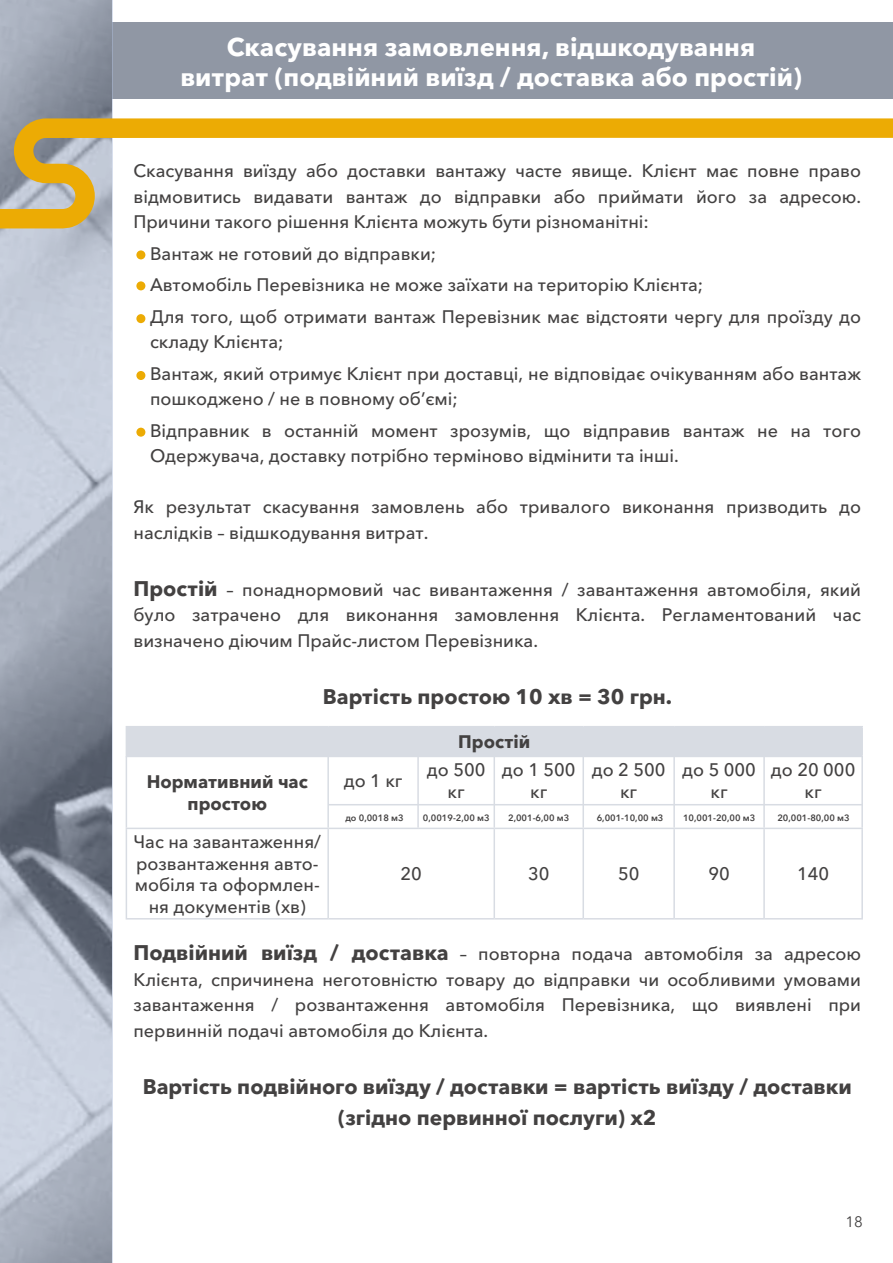
<style>
.page{position:relative;width:893px;height:1263px;background:#fff}
.page>*{position:absolute;margin:0;border:0;box-sizing:border-box;transform-origin:0 0}
.t1{font:700 25.5px/30.6px "Avenir Next Cyr";color:#fff;text-align:center}
.t2{font:700 21px/31.5px "Avenir Next Cyr";color:#434141;text-align:center}
.t3{font:500 18px/25.5px "Avenir Next Cyr";color:#434141;text-align:center}
.t4{font:700 18px/21.6px "Avenir Next Cyr";color:#434141;text-align:center}
.t5{font:15px "Avenir Next Cyr";color:#434141}
.t6{font:600 9.15px "Avenir Next Cyr";color:#434141}
.s1{font-weight:700;font-size:21px}
</style>
<div class="page">
<div style="left:104px;top:22px;width:789px;height:76px;background:#9097a4"></div>
<svg style="left:0;top:0;width:112px;height:1263px"></svg>
<svg style="left:0;top:118px;width:893px;height:110px"></svg>
<div style="left:136px;top:250px;width:9px;height:9px;background:#ecab04;border-radius:50%"></div>
<div style="left:136px;top:281px;width:9px;height:9px;background:#ecab04;border-radius:50%"></div>
<div style="left:136px;top:314px;width:9px;height:9px;background:#ecab04;border-radius:50%"></div>
<div style="left:136px;top:371px;width:9px;height:9px;background:#ecab04;border-radius:50%"></div>
<div style="left:136px;top:428px;width:9px;height:9px;background:#ecab04;border-radius:50%"></div>
<div style="left:126px;top:727px;width:736px;height:29px;background:#d8dce3"></div>
<hr style="left:126px;top:726px;width:202px;height:1px;background:#d8dce3">
<hr style="left:328px;top:726px;width:90px;height:1px;background:#d8dce3">
<hr style="left:418px;top:726px;width:76px;height:1px;background:#d8dce3">
<hr style="left:494px;top:726px;width:89px;height:1px;background:#d8dce3">
<hr style="left:583px;top:726px;width:91px;height:1px;background:#d8dce3">
<hr style="left:674px;top:726px;width:90px;height:1px;background:#d8dce3">
<hr style="left:764px;top:726px;width:99px;height:1px;background:#d8dce3">
<hr style="left:861px;top:727px;width:2px;height:29px;background:#d8dce3">
<hr style="left:126px;top:756px;width:202px;height:1px;background:#d8dce3">
<hr style="left:328px;top:756px;width:90px;height:1px;background:#d8dce3">
<hr style="left:418px;top:756px;width:76px;height:1px;background:#d8dce3">
<hr style="left:494px;top:756px;width:89px;height:1px;background:#d8dce3">
<hr style="left:583px;top:756px;width:91px;height:1px;background:#d8dce3">
<hr style="left:674px;top:756px;width:90px;height:1px;background:#d8dce3">
<hr style="left:764px;top:756px;width:99px;height:1px;background:#d8dce3">
<hr style="left:126px;top:756px;width:1px;height:72px;background:#d8dce3">
<hr style="left:327px;top:756px;width:2px;height:72px;background:#d8dce3">
<hr style="left:417px;top:756px;width:2px;height:72px;background:#d8dce3">
<hr style="left:494px;top:756px;width:1px;height:72px;background:#d8dce3">
<hr style="left:582px;top:756px;width:2px;height:72px;background:#d8dce3">
<hr style="left:673px;top:756px;width:2px;height:72px;background:#d8dce3">
<hr style="left:763px;top:756px;width:2px;height:72px;background:#d8dce3">
<hr style="left:861px;top:756px;width:2px;height:72px;background:#d8dce3">
<hr style="left:126px;top:828px;width:202px;height:1px;background:#d8dce3">
<hr style="left:126px;top:829px;width:1px;height:89px;background:#d8dce3">
<hr style="left:328px;top:828px;width:90px;height:1px;background:#d8dce3">
<hr style="left:328px;top:804px;width:535px;height:1px;background:#d8dce3">
<hr style="left:327px;top:829px;width:2px;height:89px;background:#d8dce3">
<hr style="left:418px;top:828px;width:76px;height:1px;background:#d8dce3">
<hr style="left:494px;top:828px;width:89px;height:1px;background:#d8dce3">
<hr style="left:494px;top:829px;width:1px;height:89px;background:#d8dce3">
<hr style="left:583px;top:828px;width:91px;height:1px;background:#d8dce3">
<hr style="left:582px;top:829px;width:2px;height:89px;background:#d8dce3">
<hr style="left:674px;top:828px;width:90px;height:1px;background:#d8dce3">
<hr style="left:673px;top:829px;width:2px;height:89px;background:#d8dce3">
<hr style="left:764px;top:828px;width:99px;height:1px;background:#d8dce3">
<hr style="left:763px;top:829px;width:2px;height:89px;background:#d8dce3">
<hr style="left:861px;top:829px;width:2px;height:89px;background:#d8dce3">
<hr style="left:126px;top:918px;width:202px;height:1px;background:#d8dce3">
<hr style="left:328px;top:918px;width:90px;height:1px;background:#d8dce3">
<hr style="left:418px;top:918px;width:76px;height:1px;background:#d8dce3">
<hr style="left:494px;top:918px;width:89px;height:1px;background:#d8dce3">
<hr style="left:583px;top:918px;width:91px;height:1px;background:#d8dce3">
<hr style="left:674px;top:918px;width:90px;height:1px;background:#d8dce3">
<hr style="left:764px;top:918px;width:99px;height:1px;background:#d8dce3">
<h1 class="t1" style="left:180px;top:31px;width:623px">Скасування замовлення, відшкодування витрат (подвійний виїзд / доставка або простій)</h1>
<p class="t3" style="left:134px;top:158px;width:729px;text-align:justify">Скасування виїзду або доставки вантажу часте явище. Клієнт має повне право відмовитись видавати вантаж до відправки або приймати його за адресою.<br>Причини такого рішення Клієнта можуть бути різноманітні:</p>
<p class="t3" style="left:150px;top:238px;width:713px;line-height:31.5px;text-align:left">Вантаж не готовий до відправки;<br>Автомобіль Перевізника не може заїхати на територію Клієнта;<br>Для того, щоб отримати вантаж Перевізник має відстояти чергу для проїзду до</p>
<p class="t3" style="left:150px;top:326px;width:713px;line-height:31.5px;text-align:left">складу Клієнта;<br>Вантаж, який отримує Клієнт при доставці, не відповідає очікуванням або вантаж</p>
<p class="t3" style="left:150px;top:383px;width:713px;line-height:31.5px;text-align:left">пошкоджено / не в повному об’ємі;<br>Відправник в останній момент зрозумів, що відправив вантаж не на того</p>
<p class="t3" style="left:150px;top:443px;width:530px">Одержувача, доставку потрібно терміново відмінити та інші.</p>
<p class="t3" style="left:134px;top:494px;width:729px;text-align:left">Як результат скасування замовлень або тривалого виконання призводить до наслідків – відшкодування витрат.</p>
<p class="t3" style="left:133px;top:577px;width:729px;text-align:justify"><span class="s1">Простій</span> – понаднормовий час вивантаження / завантаження автомобіля, який було затрачено для виконання замовлення Клієнта. Регламентований час визначено діючим Прайс-листом Перевізника.</p>
<p class="t2" style="left:323px;top:681px;width:351px">Вартість простою 10 хв = 30 грн.</p>
<p class="t4" style="left:458px;top:731px;width:74px">Простій</p>
<p class="t4" style="left:147px;top:771px;width:163px">Нормативний час простою</p>
<p class="t3" style="left:344px;top:768px;width:60px">до 1 кг</p>
<p class="t3" style="left:427px;top:759px;width:60px;line-height:21.6px">до 500 кг</p>
<p class="t3" style="left:502px;top:759px;width:75px;line-height:21.6px">до 1 500 кг</p>
<p class="t3" style="left:592px;top:759px;width:75px;line-height:21.6px">до 2 500 кг</p>
<p class="t3" style="left:682px;top:759px;width:75px;line-height:21.6px">до 5 000 кг</p>
<p class="t3" style="left:771px;top:759px;width:86px;line-height:21.6px">до 20 000 кг</p>
<p class="t3" style="left:134px;top:831px;width:189px;line-height:21.6px">Час на завантаження/ розвантаження авто&shy;мобіля та оформлен&shy;ня документів (хв)</p>
<p class="t6" style="left:345px;top:812px;width:60px">до 0,0018 м3</p>
<p class="t6" style="left:423px;top:812px;width:68px">0,0019-2,00 м3</p>
<p class="t6" style="left:508px;top:812px;width:63px">2,001-6,00 м3</p>
<p class="t6" style="left:597px;top:812px;width:68px">6,001-10,00 м3</p>
<p class="t6" style="left:683px;top:812px;width:74px">10,001-20,00 м3</p>
<p class="t6" style="left:777px;top:812px;width:74px">20,001-80,00 м3</p>
<p class="t3" style="left:400px;top:861px;width:23px">20</p>
<p class="t3" style="left:528px;top:861px;width:23px">30</p>
<p class="t3" style="left:618px;top:861px;width:23px">50</p>
<p class="t3" style="left:708px;top:861px;width:23px">90</p>
<p class="t3" style="left:797px;top:861px;width:34px">140</p>
<p class="t3" style="left:133px;top:941px;width:729px;text-align:justify"><span class="s1">Подвійний виїзд / доставка</span> – повторна подача автомобіля за адресою Клієнта, спричинена неготовністю товару до відправки чи особливими умовами завантаження / розвантаження автомобіля Перевізника, що виявлені при первинній подачі автомобіля до Клієнта.</p>
<p class="t2" style="left:143px;top:1070px;width:711px">Вартість подвійного виїзду / доставки = вартість виїзду / доставки (згідно первинної послуги) х2</p>
<p class="t5" style="left:845px;top:1212px;width:19px">18</p>
</div>
